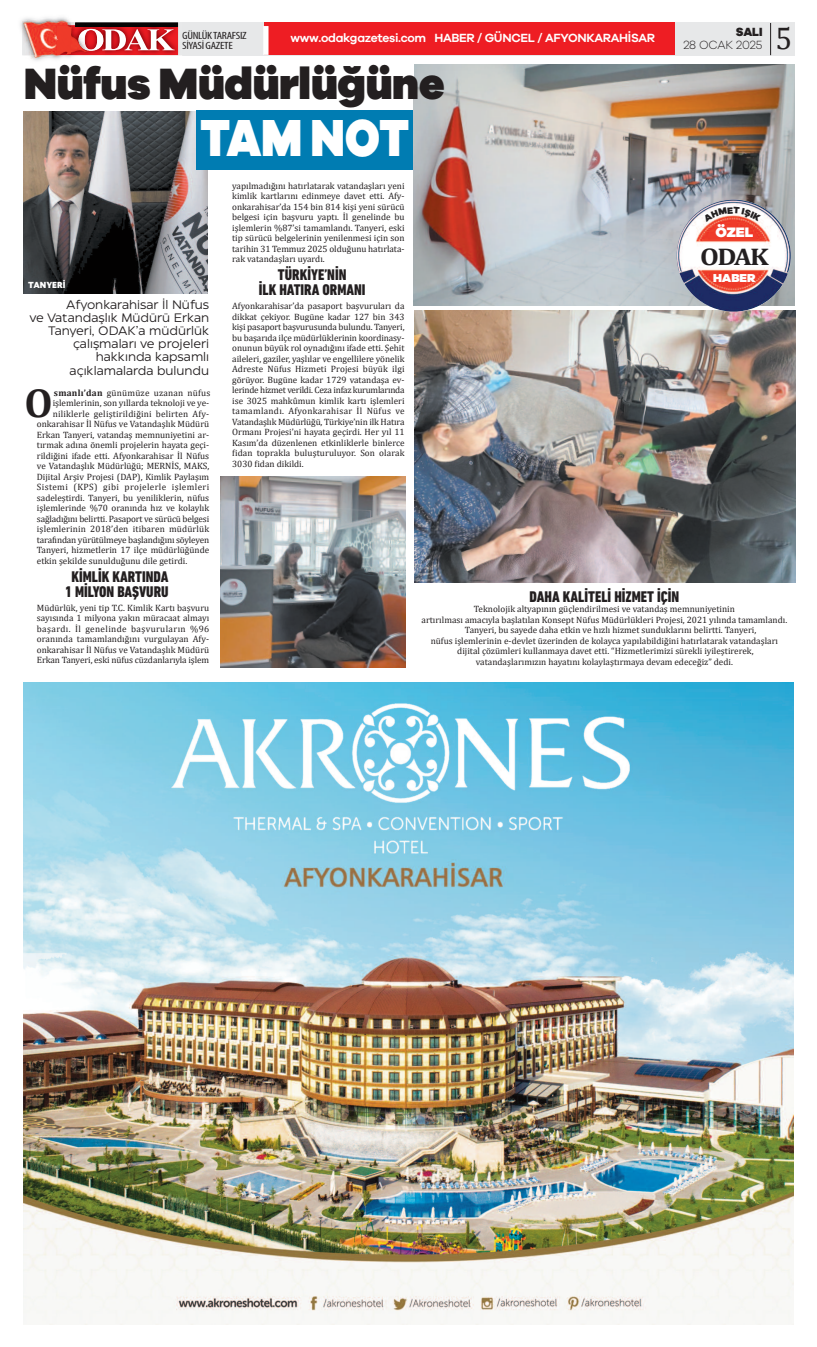
<style>
.page{position:relative;width:817px;height:1347px;background:#fff}
.page>*{position:absolute;margin:0;border:0;box-sizing:border-box;transform-origin:0 0}
.t1{font:900 53.73px "Galano Grotesque";letter-spacing:-.01em;color:#fff;scale:.84 1}
.t2{font:900 45.24px "Galano Grotesque";letter-spacing:-.01em;color:#231f20}
.t3{font:700 40.69px "Cambria";color:#231f20}
.t4{font:31.5px "Cambria";color:#231f20}
.t5{font:700 24.24px "Cambria";color:#231f20;scale:1.12 1}
.t6{font:800 condensed 15.75px/14.9px "DIN Next LT Pro";color:#231f20;text-align:center}
.t7{font:900 14.17px "Galano Grotesque";color:#fff;scale:1.04 1}
.t8{font:12.25px/13.1px "Eastman Roman Trial";color:#231f20;text-align:right}
.t9{font:600 12.25px "Galano Grotesque";letter-spacing:-.025em;color:#fff}
.t10{font:300 12.25px "Galano Grotesque";letter-spacing:-.01em;color:#231f20}
.t11{font:800 12.25px "Galano Grotesque";color:#231f20}
.t12{font:900 11.9px "Galano Grotesque";letter-spacing:-.01em;color:#fff;scale:1.04 1}
.t13{font:condensed 10.5px/10.5px "Myriad Pro";letter-spacing:-.025em;color:#231f20;scale:1.19 1}
.t14{font:9.19px/10.5px "Cambria";color:#231f20;text-align:justify}
.t15{font:9.19px "Cambria";letter-spacing:.02em;color:#231f20}
.t16{font:9.19px "Cambria";letter-spacing:.04em;color:#231f20}
.t17{font:9.19px "Cambria";letter-spacing:.025em;color:#231f20}
.t18{font:900 8.75px "LT Hoop";color:#fff}
.s1{font-weight:700}
</style>
<div class="page">
<div style="left:22px;top:22px;width:772px;height:33px;background:#e7e8e9"></div>
<img style="left:105px;top:55px;width:74px;height:1px">
<img style="left:174px;top:22px;width:5px;height:33px">
<img style="left:174px;top:27px;width:4px;height:28px">
<img style="left:174px;top:23px;width:4px;height:4px">
<img style="left:20px;top:20px;width:51px;height:41px">
<img style="left:25px;top:55px;width:35px;height:5px">
<img style="left:22px;top:17px;width:49px;height:5px">
<img style="left:22px;top:22px;width:40px;height:33px">
<img style="left:57px;top:25px;width:5px;height:30px">
<svg style="left:62px;top:21px;width:112px;height:34px;background:#c45557"></svg>
<img style="left:23px;top:682px;width:770px;height:642px">
<img style="left:413px;top:64px;width:381px;height:241px">
<img style="left:24px;top:111px;width:184px;height:183px">
<div style="left:196px;top:110px;width:217px;height:60px;background:#007cb2"></div>
<img style="left:414px;top:310px;width:381px;height:273px">
<img style="left:220px;top:477px;width:185px;height:191px">
<img style="left:676px;top:200px;width:114px;height:112px">
<div style="left:264px;top:22px;width:410px;height:33px;background:#ee1d23"></div>
<div style="left:263px;top:26px;width:5px;height:29px;background:#fff"></div>
<hr style="left:769px;top:23px;width:1px;height:32px;background:#231f20">
<svg style="left:703px;top:207px;width:57px;height:15px"></svg>
<p class="t13" style="left:182px;top:31px;width:56px">GÜNLÜKTARAFSIZ<br>SİYASİGAZETE</p>
<h3 class="t9" style="left:290px;top:33px;width:366px">www.odakgazetesi.com HABER / GÜNCEL / AFYONKARAHİSAR</h3>
<h2 class="t2" style="left:24px;top:67px;width:421px">Nüfus Müdürlüğüne</h2>
<h1 class="t1" style="left:200px;top:118px;width:250px">TAM NOT</h1>
<h3 class="t11" style="left:735px;top:27px;width:28px">SALI</h3>
<h3 class="t10" style="left:683px;top:41px;width:80px">28 OCAK 2025</h3>
<h3 class="t4" style="left:775px;top:19px;width:18px">5</h3>
<p class="t18" style="left:28px;top:281px;width:39px">TANYERİ</p>
<h3 class="t8" style="left:29px;top:299px;width:181px">Afyonkarahisar İl Nüfus<br>ve Vatandaşlık Müdürü Erkan<br>Tanyeri, ODAK’a müdürlük çalışmaları ve projeleri hakkında kapsamlı açıklamalarda bulundu</h3>
<h3 class="t3" style="left:24px;top:378px;width:30px">O</h3>
<p class="t17" style="left:54px;top:387px;width:158px"><span class="s1">smanlı’dan</span> günümüze uzanan nüfus</p>
<p class="t14" style="left:53px;top:397px;width:158px">işlemlerinin, son yıllarda teknoloji ve ye-</p>
<p class="t15" style="left:53px;top:408px;width:158px">niliklerle geliştirildiğini belirten Afy-</p>
<p class="t14" style="left:37px;top:418px;width:174px">onkarahisar İl Nüfus ve Vatandaşlık Müdürü</p>
<p class="t14" style="left:37px;top:429px;width:174px">Erkan Tanyeri, vatandaş memnuniyetini ar-</p>
<p class="t14" style="left:37px;top:439px;width:174px">tırmak adına önemli projelerin hayata geçi-</p>
<p class="t14" style="left:37px;top:450px;width:174px">rildiğini ifade etti. Afyonkarahisar İl Nüfus</p>
<p class="t14" style="left:37px;top:460px;width:174px">ve Vatandaşlık Müdürlüğü; MERNİS, MAKS,</p>
<p class="t14" style="left:37px;top:471px;width:174px">Dijital Arşiv Projesi (DAP), Kimlik Paylaşım</p>
<p class="t16" style="left:37px;top:481px;width:174px">Sistemi (KPS) gibi projelerle işlemleri</p>
<p class="t14" style="left:37px;top:492px;width:174px">sadeleştirdi. Tanyeri, bu yeniliklerin, nüfus</p>
<p class="t14" style="left:37px;top:502px;width:174px">işlemlerinde %70 oranında hız ve kolaylık</p>
<p class="t14" style="left:37px;top:513px;width:174px">sağladığını belirtti. Pasaport ve sürücü belgesi</p>
<p class="t14" style="left:37px;top:523px;width:174px">işlemlerinin 2018’den itibaren müdürlük</p>
<p class="t14" style="left:37px;top:534px;width:174px">tarafından yürütülmeye başlandığını söyleyen</p>
<p class="t14" style="left:37px;top:544px;width:174px">Tanyeri, hizmetlerin 17 ilçe müdürlüğünde</p>
<p class="t14" style="left:37px;top:555px;width:152px">etkin şekilde sunulduğunu dile getirdi.</p>
<h3 class="t6" style="left:65px;top:570px;width:105px">KİMLİK KARTINDA<br>1 MİLYON BAŞVURU</h3>
<p class="t14" style="left:37px;top:602px;width:174px">Müdürlük, yeni tip T.C. Kimlik Kartı başvuru sayısında 1 milyona yakın müracaat almayı başardı. İl genelinde başvuruların %96 oranında tamamlandığını vurgulayan Afy&shy;onkarahisar İl Nüfus ve Vatandaşlık Müdürü Erkan Tanyeri, eski nüfus cüzdanlarıyla işlem</p>
<p class="t14" style="left:232px;top:180px;width:174px">yapılmadığını hatırlatarak vatandaşları yeni kimlik kartlarını edinmeye davet etti. Afy&shy;onkarahisar’da 154 bin 814 kişi yeni sürücü belgesi için başvuru yaptı. İl genelinde bu işlemlerin %87’si tamamlandı. Tanyeri, eski tip sürücü belgelerinin yenilenmesi için son tarihin 31 Temmuz 2025 olduğunu hatırlata&shy;rak vatandaşları uyardı.</p>
<h3 class="t6" style="left:258px;top:269px;width:108px">TÜRKİYE’NİN<br>İLK HATIRA ORMANI</h3>
<p class="t14" style="left:232px;top:301px;width:174px">Afyonkarahisar’da pasaport başvuruları da dikkat çekiyor. Bugüne kadar 127 bin 343 kişi pasaport başvurusunda bulundu. Tanyeri, bu başarıda ilçe müdürlüklerinin koordinasy&shy;onunun büyük rol oynadığını ifade etti. Şehit aileleri, gaziler, yaşlılar ve engellilere yönelik Adreste Nüfus Hizmeti Projesi büyük ilgi görüyor. Bugüne kadar 1729 vatandaşa ev&shy;lerinde hizmet verildi. Ceza infaz kurumlarında ise 3025 mahkûmun kimlik kartı işlemleri tamamlandı. Afyonkarahisar İl Nüfus ve Vatandaşlık Müdürlüğü, Türkiye’nin ilk Hatıra Ormanı Projesi’ni hayata geçirdi. Her yıl 11<br>Kasım’da düzenlenen etkinliklerle binlerce fidan toprakla buluşturuluyor. Son olarak 3030 fidan dikildi.</p>
<h3 class="t7" style="left:715px;top:227px;width:38px">ÖZEL</h3>
<p class="t12" style="left:712px;top:273px;width:42px">HABER</p>
<h3 class="t5" style="left:699px;top:241px;width:62px">ODAK</h3>
<h3 class="t6" style="left:529px;top:590px;width:151px">DAHA KALİTELİ HİZMET İÇİN</h3>
<p class="t14" style="left:473px;top:604px;width:262px">Teknolojik altyapının güçlendirilmesi ve vatandaş memnuniyetinin</p>
<p class="t14" style="left:421px;top:614px;width:367px">artırılması amacıyla başlatılan Konsept Nüfus Müdürlükleri Projesi, 2021 yılında tamamlandı.</p>
<p class="t14" style="left:464px;top:625px;width:292px">Tanyeri, bu sayede daha etkin ve hızlı hizmet sunduklarını belirtti. Tanyeri,</p>
<p class="t14" style="left:430px;top:635px;width:348px">nüfus işlemlerinin e-devlet üzerinden de kolayca yapılabildiğini hatırlatarak vatandaşları</p>
<p class="t14" style="left:457px;top:646px;width:298px">dijital çözümleri kullanmaya davet etti. “Hizmetlerimizi sürekli iyileştirerek,</p>
<p class="t14" style="left:475px;top:656px;width:258px">vatandaşlarımızın hayatını kolaylaştırmaya devam edeceğiz” dedi.</p>
</div>
